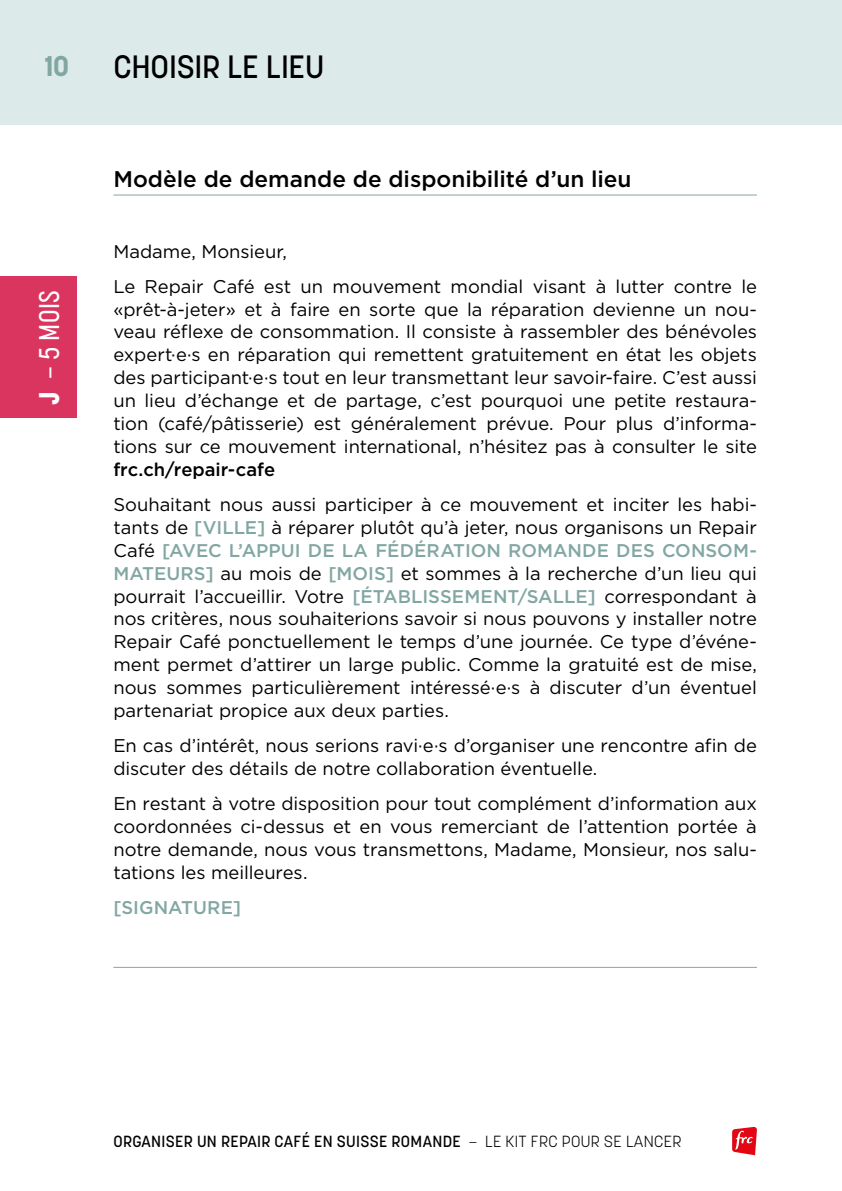
<style>
.page{position:relative;width:842px;height:1191px;background:#fff}
.page>*{position:absolute;margin:0;border:0;box-sizing:border-box;transform-origin:0 0}
.t1{font:500 32px "Korolev";letter-spacing:-.005em;color:#000}
.t2{font:500 28.2px "Korolev Condensed";color:#fff}
.t3{font:700 28.2px "Korolev";color:#82a7a3}
.t4{font:500 22.6px "Gotham";color:#000}
.t5{font:18.4px/23px "Gotham";letter-spacing:-.005em;color:#000;text-align:justify}
.t6{font:500 18.4px "Gotham";color:#000}
.t7{font:500 18.4px "Gotham";letter-spacing:.005em;color:#82a7a3}
.t8{font:500 16px "Korolev";letter-spacing:.02em;color:#000}
.s1{font-weight:800}
.s2{font-weight:500;color:#82a7a3}
.s3{font-weight:300}
</style>
<div class="page">
<svg style="left:732px;top:1126px;width:25px;height:29px"></svg>
<div style="left:0;top:0;width:842px;height:125px;background:#dcebe9"></div>
<div style="left:0;top:276px;width:77px;height:142px;background:#da355e"></div>
<hr style="left:113px;top:195px;width:644px;height:1px;background:#82a7a3">
<hr style="left:113px;top:967px;width:644px;height:1px;background:#82a7a3">
<h2 class="t3" style="left:44px;top:48px;width:26px">10</h2>
<h2 class="t2" style="left:33px;top:405px;width:116px;rotate:-90deg"><span class="s1">J</span> – 5 MOIS</h2>
<h1 class="t1" style="left:113px;top:46px;width:212px">CHOISIR LE LIEU</h1>
<p class="t4" style="left:113px;top:166px;width:520px">Modèle de demande de disponibilité d’un lieu</p>
<p class="t5" style="left:113px;top:233px;width:645px;line-height:35px">Madame, Monsieur,<br>Le Repair Café est un mouvement mondial visant à lutter contre le</p>
<p class="t5" style="left:113px;top:297px;width:645px">«prêt-à-jeter» et à faire en sorte que la réparation devienne un nou&shy;veau réflexe de consommation. Il consiste à rassembler des bénévoles expert·e·s en réparation qui remettent gratuitement en état les objets des participant·e·s tout en leur transmettant leur savoir-faire. C’est aussi un lieu d’échange et de partage, c’est pourquoi une petite restaura&shy;tion (café/pâtisserie) est généralement prévue. Pour plus d’informa&shy;tions sur ce mouvement international, n’hésitez pas à consulter le site</p>
<p class="t6" style="left:113px;top:459px;width:163px">frc.ch/repair-cafe</p>
<p class="t5" style="left:113px;top:492px;width:645px">Souhaitant nous aussi participer à ce mouvement et inciter les habi&shy;tants de <span class="s2">[VILLE]</span> à réparer plutôt qu’à jeter, nous organisons un Repair Café <span class="s2">[AVEC L’APPUI DE LA FÉDÉRATION ROMANDE DES CONSOM-MATEURS]</span> au mois de <span class="s2">[MOIS]</span> et sommes à la recherche d’un lieu qui pourrait l’accueillir. Votre <span class="s2">[ÉTABLISSEMENT/SALLE]</span> correspondant à nos critères, nous souhaiterions savoir si nous pouvons y installer notre Repair Café ponctuellement le temps d’une journée. Ce type d’événe&shy;ment permet d’attirer un large public. Comme la gratuité est de mise, nous sommes particulièrement intéressé·e·s à discuter d’un éventuel partenariat propice aux deux parties.</p>
<p class="t5" style="left:113px;top:734px;width:645px">En cas d’intérêt, nous serions ravi·e·s d’organiser une rencontre afin de discuter des détails de notre collaboration éventuelle.</p>
<p class="t5" style="left:113px;top:791px;width:645px">En restant à votre disposition pour tout complément d’information aux coordonnées ci-dessus et en vous remerciant de l’attention portée à notre demande, nous vous transmettons, Madame, Monsieur, nos salu&shy;tations les meilleures.</p>
<p class="t7" style="left:113px;top:896px;width:129px">[SIGNATURE]</p>
<p class="t8" style="left:113px;top:1131px;width:569px">ORGANISER UN REPAIR CAFÉ EN SUISSE ROMANDE <span class="s3">– LE KIT FRC POUR SE LANCER</span></p>
</div>
